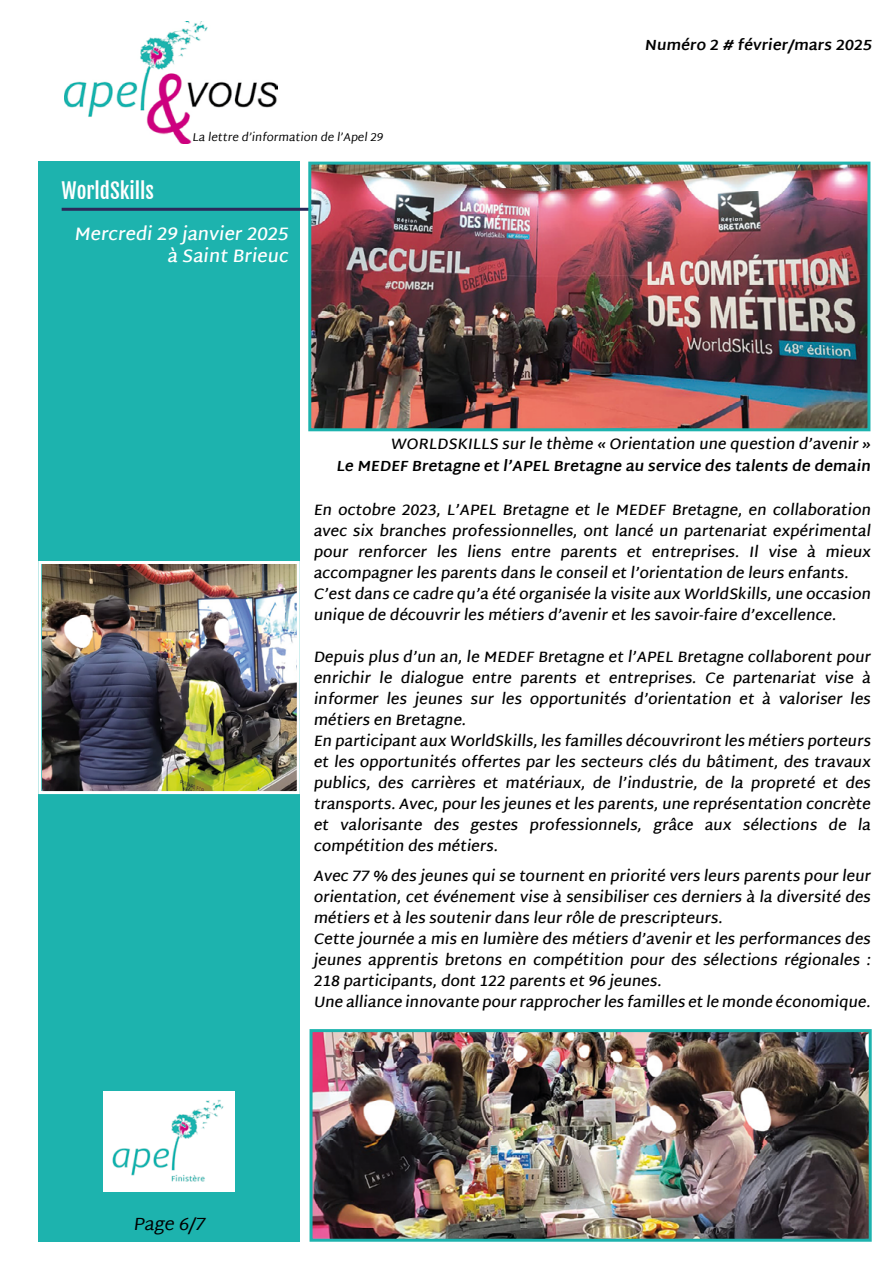
<style>
.page{position:relative;width:893px;height:1263px;background:#fff}
.page>*{position:absolute;margin:0;border:0;box-sizing:border-box;transform-origin:0 0}
.t1{font:21px "Fjalla One";color:#fff}
.t2{font:600 18px/21.6px "Martel Sans";color:#fff;text-align:right}
.t3{font:18px "Martel Sans";color:#000}
.t4{font:600 15px/21px "Martel Sans";color:#000}
.t5{font:700 15px "Martel Sans";color:#000}
.t6{font:11.55px "Martel Sans";color:#000}
</style>
<div class="page">
<div style="left:38px;top:162px;width:262px;height:1080px;background:#1db3ae"></div>
<img style="left:65px;top:21px;width:212px;height:123px">
<hr style="left:62px;top:208px;width:314px;height:3px;background:#2b295a">
<img style="left:103px;top:1092px;width:131px;height:100px">
<img style="left:312px;top:166px;width:554px;height:261px">
<div style="left:308px;top:162px;width:562px;height:269px;border:3px solid #1db3ae"></div>
<img style="left:43px;top:565px;width:253px;height:225px">
<div style="left:38px;top:561px;width:262px;height:233px;border:3px solid #fff"></div>
<img style="left:314px;top:1033px;width:554px;height:205px">
<div style="left:310px;top:1029px;width:562px;height:213px;border:3px solid #1db3ae"></div>
<h1 class="t1" style="left:62px;top:178px;width:94px">WorldSkills</h1>
<p class="t6" style="left:192px;top:130px;width:194px">La lettre d’information de l’Apel29</p>
<p class="t2" style="left:74px;top:223px;width:219px">Mercredi29 janvier 2025 à Saint Brieuc</p>
<p class="t5" style="left:644px;top:36px;width:232px">Numéro 2 # février/mars 2025</p>
<p class="t3" style="left:133px;top:1213px;width:77px">Page 6/7</p>
<p class="t4" style="left:391px;top:433px;width:484px">WORLDSKILLS sur le thème « Orientation une question d’avenir »</p>
<p class="t5" style="left:336px;top:457px;width:539px">Le MEDEF Bretagne et l’APEL Bretagne au service des talents de demain</p>
<p class="t4" style="left:313px;top:499px;width:562px">En octobre 2023, L’APEL Bretagne et le MEDEF Bretagne, en collaboration avec six branches professionnelles, ont lancé un partenariat expérimental pour renforcer les liens entre parents et entreprises. Il vise à mieux accompagner les parents dans le conseilet l’orientation de leurs enfants.<br>C’est dans ce cadre qu’a été organisée la visite aux WorldSkills,une occasion unique de découvrir les métiers d’avenir et les savoir-faire d’excellence.</p>
<p class="t4" style="left:313px;top:646px;width:562px">Depuis plus d’un an, le MEDEF Bretagne et l’APEL Bretagne collaborent pour enrichir le dialogue entre parents et entreprises. Ce partenariat vise à informer les jeunes sur les opportunités d’orientation et à valoriser les métiers en Bretagne.<br>En participant aux WorldSkills,les familles découvriront les métiers porteurs et les opportunités offertes par les secteurs clés du bâtiment, des travaux publics, des carrières et matériaux, de l’industrie, de la propreté et des transports.Avec,pour les jeunes et les parents,une représentation concrète et valorisante des gestes professionnels, grâce aux sélections de la compétition des métiers.</p>
<p class="t4" style="left:313px;top:865px;width:562px">Avec 77 % des jeunes quise tournent en priorité vers leurs parents pour leur orientation, cet événement vise à sensibiliser ces derniers à la diversité des métiers et à les soutenir dans leur rôle de prescripteurs.<br>Cette journée a mis en lumière des métiers d’avenir et les performances des jeunes apprentis bretons en compétition pour des sélections régionales :<br>218 participants,dont 122 parents et 96 jeunes.<br>Une alliance innovante pour rapprocher les familles et le monde économique.</p>
</div>
